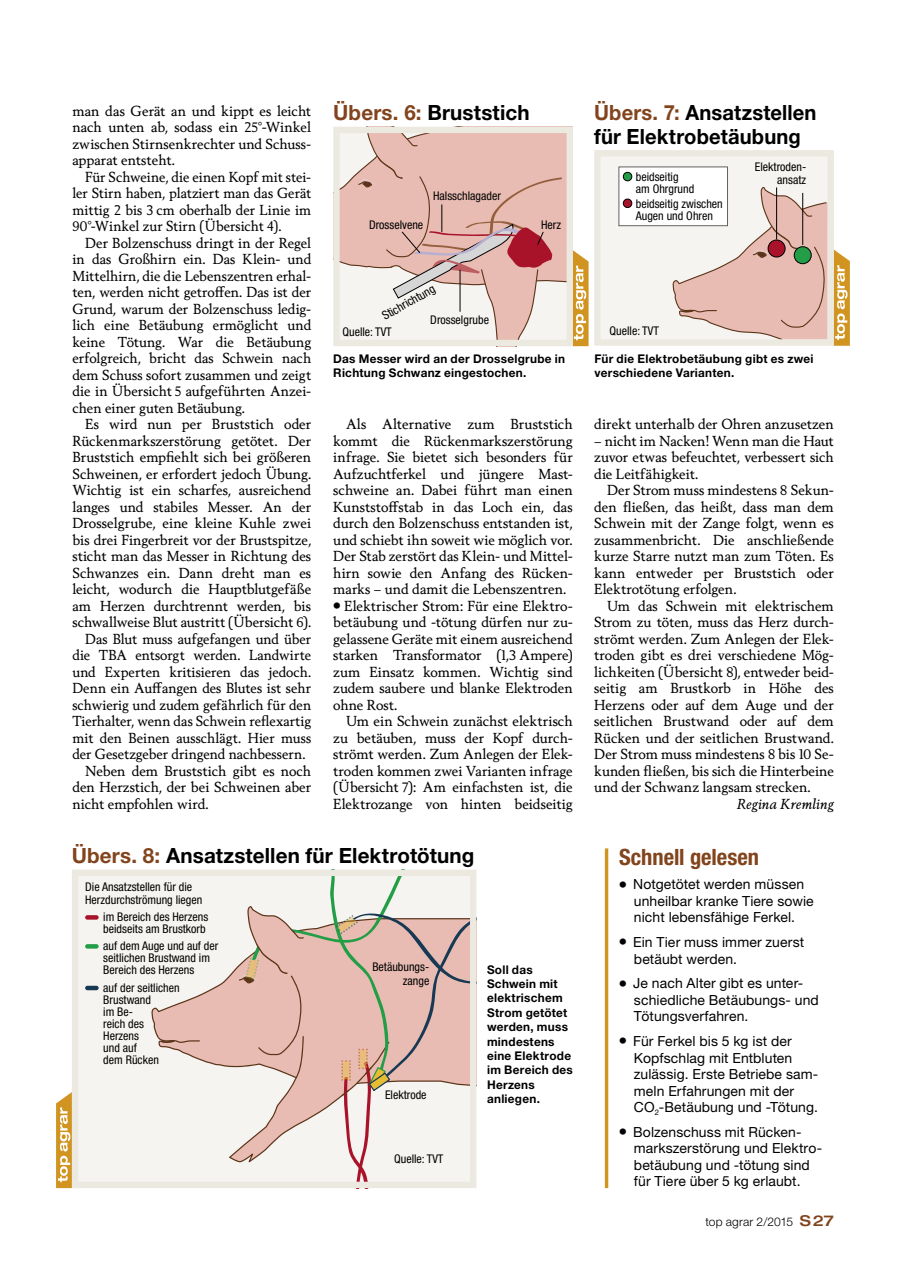
<style>
.page{position:relative;width:902px;height:1263px;background:#fff}
.page>*{position:absolute;margin:0;border:0;box-sizing:border-box;transform-origin:0 0}
.Fazit_Titel{font:700 condensed 22.5px "Helvetica Neue LT Pro";color:#82441c}
.Tabellentitel{font:700 21px "Helvetica Neue LT Pro";letter-spacing:.005em;color:#000}
.Tabellentitel-2{font:700 21px/24px "Helvetica Neue LT Pro";letter-spacing:.005em;color:#000;scale:.96 1}
.Bodytext{font:13.95px/16.5px "Berling Nova Text Pro";letter-spacing:.005em;color:#000;text-align:justify}
.t1{font:13.95px/16.5px "Helvetica Neue LT Pro";letter-spacing:.005em;color:#000}
.Bodytext-2{font:13.95px/16.5px "Berling Nova Text Pro";letter-spacing:.005em;color:#000;text-align:justify;scale:.96 1}
.Bodytext-3{font:italic 13.95px "Berling Nova Text Pro";letter-spacing:.005em;color:#000}
.t2{font:condensed 12px/12px "Helvetica Neue LT Pro";color:#000}
.BU{font:700 12px/14.4px "Helvetica Neue LT Pro";letter-spacing:.025em;color:#000}
.t3{font:300 12px "Helvetica Neue LT Pro";letter-spacing:.01em;color:#000}
.s1{color:#82441c}
.s2{font-size:13.2px}
.s3{font-family:"Berling Nova Text Pro";font-size:13.2px}
.s4{font-weight:500;font-stretch:expanded;font-size:15px;color:#82441c}
</style>
<div class="page">
<svg style="left:56px;top:1092px;width:16px;height:96px"></svg>
<div style="left:75px;top:873px;width:398px;height:312px;background:#f6f4f0"></div>
<svg style="left:151px;top:976px;width:78px;height:91px;fill:#e9bcb3"></svg>
<svg style="left:161px;top:1040px;width:39px;height:3px"></svg>
<div style="left:85px;top:915px;width:14px;height:5px;background:#a9132a;border-radius:2px"></div>
<div style="left:85px;top:944px;width:14px;height:5px;background:#239e46;border-radius:2px"></div>
<svg style="left:85px;top:986px;width:14px;height:4px"></svg>
<svg style="left:229px;top:877px;width:240px;height:304px"></svg>
<div style="left:72px;top:870px;width:404px;height:318px;border:6px solid #ece9e1"></div>
<svg style="left:833px;top:249px;width:16px;height:97px"></svg>
<svg style="left:604px;top:848px;width:4px;height:340px"></svg>
<div style="left:597px;top:153px;width:233px;height:190px;background:#f6f4f0"></div>
<div style="left:618px;top:167px;width:109px;height:59px;background:#fff"></div>
<svg style="left:671px;top:187px;width:155px;height:152px"></svg>
<div style="left:794px;top:247px;width:17px;height:17px;background:#239e46;border-radius:50%"></div>
<div style="left:793px;top:246px;width:18px;height:18px;border:1px solid #000;border-radius:50%"></div>
<div style="left:623px;top:172px;width:8px;height:9px;background:#239e46;border-radius:50%"></div>
<div style="left:623px;top:172px;width:9px;height:9px;border:1px solid #000;border-radius:50%"></div>
<div style="left:768px;top:240px;width:17px;height:17px;background:#a9132a;border-radius:50%"></div>
<div style="left:767px;top:240px;width:18px;height:17px;border:1px solid #000;border-radius:50%"></div>
<div style="left:623px;top:199px;width:8px;height:9px;background:#a9132a;border-radius:50%"></div>
<div style="left:623px;top:199px;width:9px;height:9px;border:1px solid #000;border-radius:50%"></div>
<hr style="left:802px;top:193px;width:1px;height:52px;background:#000">
<hr style="left:776px;top:187px;width:1px;height:52px;background:#000">
<div style="left:594px;top:150px;width:239px;height:196px;border:6px solid #ece9e1"></div>
<svg style="left:340px;top:134px;width:248px;height:212px"></svg>
<div style="left:333px;top:127px;width:240px;height:219px;border:6px solid #ece9e1"></div>
<p class="Bodytext" style="left:72px;top:102px;width:240px">man das Gerät an und kippt es leicht nach unten ab, sodass ein 25°-Winkel zwischen Stirnsenkrechter und Schuss&shy;apparat entsteht.</p>
<p class="Bodytext-2" style="left:72px;top:168px;width:250px;text-indent:13px">Für Schweine, die einen Kopf mit stei&shy;ler Stirn haben, platziert man das Gerät mittig 2 bis 3 cm oberhalb der Linie im 90°-Winkel zur Stirn (Übersicht 4).</p>
<p class="Bodytext" style="left:72px;top:234px;width:240px;text-indent:13px">Der Bolzenschuss dringt in der Regel in das Großhirn ein. Das Klein- und Mittelhirn, die die Lebenszentren erhal&shy;ten, werden nicht getroffen. Das ist der Grund, warum der Bolzenschuss ledig&shy;lich eine Betäubung ermöglicht und keine Tötung. War die Betäubung erfolgreich, bricht das Schwein nach dem Schuss sofort zusammen und zeigt die in Übersicht 5 aufgeführten Anzei&shy;chen einer guten Betäubung.</p>
<p class="Bodytext" style="left:72px;top:415px;width:240px;text-indent:13px">Es wird nun per Bruststich oder Rückenmarkszerstörung getötet. Der Bruststich empfiehlt sich bei größeren Schweinen, er erfordert jedoch Übung.<br>Wichtig ist ein scharfes, ausreichend langes und stabiles Messer. An der Drosselgrube, eine kleine Kuhle zwei bis drei Fingerbreit vor der Brustspitze, sticht man das Messer in Richtung des Schwanzes ein. Dann dreht man es leicht, wodurch die Hauptblutgefäße am Herzen durchtrennt werden, bis schwallweise Blut austritt (Übersicht 6).</p>
<p class="Bodytext-2" style="left:72px;top:630px;width:250px;text-indent:13px">Das Blut muss aufgefangen und über die TBA entsorgt werden. Landwirte und Experten kritisieren das jedoch.<br>Denn ein Auffangen des Blutes ist sehr schwierig und zudem gefährlich für den Tierhalter, wenn das Schwein reflexartig mit den Beinen ausschlägt. Hier muss der Gesetzgeber dringend nachbessern.</p>
<p class="Bodytext" style="left:72px;top:762px;width:240px;text-indent:13px">Neben dem Bruststich gibt es noch den Herzstich, der bei Schweinen aber nicht empfohlen wird.</p>
<p class="Tabellentitel" style="left:333px;top:100px;width:198px"><span class="s1">Übers. 6:</span> Bruststich</p>
<p class="t2" style="left:433px;top:189px;width:69px">Halsschlagader</p>
<p class="t2" style="left:369px;top:218px;width:56px">Drosselvene</p>
<p class="t2" style="left:541px;top:219px;width:21px">Herz</p>
<p class="Tabellentitel-2" style="left:594px;top:100px;width:233px"><span class="s1">Übers. 7:</span> Ansatzstellen für Elektrobetäubung</p>
<p class="t2" style="left:635px;top:170px;width:60px">beidseitig am Ohrgrund</p>
<p class="t2" style="left:635px;top:197px;width:88px">beidseitig zwischen<br>Augen und Ohren</p>
<p class="t2" style="left:754px;top:159px;width:53px;line-height:13.5px;text-align:right">Elektroden&shy;ansatz</p>
<p class="t2" style="left:380px;top:311px;width:60px;rotate:-30deg">Stichrichtung</p>
<p class="t2" style="left:430px;top:313px;width:60px">Drosselgrube</p>
<p class="t2" style="left:342px;top:325px;width:51px">Quelle: TVT</p>
<p class="BU" style="left:333px;top:351px;width:233px">Das Messer wird an der Drosselgrube in<br>Richtung Schwanz eingestochen.</p>
<p class="Bodytext" style="left:333px;top:415px;width:241px;text-indent:13px">Als Alternative zum Bruststich kommt die Rückenmarkszerstörung infrage. Sie bietet sich besonders für Aufzuchtferkel und jüngere Mast&shy;schweine an. Dabei führt man einen Kunststoffstab in das Loch ein, das durch den Bolzenschuss entstanden ist, und schiebt ihn soweit wie möglich vor.<br>Der Stab zerstört das Klein- und Mittel&shy;hirn sowie den Anfang des Rücken&shy;marks – und damit die Lebenszentren.</p>
<p class="Bodytext" style="left:333px;top:597px;width:241px"><span class="s2">•</span> Elektrischer Strom: Für eine Elektro&shy;betäubung und -tötung dürfen nur zu&shy;gelassene Geräte mit einem ausreichend starken Transformator (1,3 Ampere) zum Einsatz kommen. Wichtig sind zudem saubere und blanke Elektroden ohne Rost.</p>
<p class="Bodytext" style="left:333px;top:712px;width:241px;text-indent:13px">Um ein Schwein zunächst elektrisch zu betäuben, muss der Kopf durch&shy;strömt werden. Zum Anlegen der Elek&shy;troden kommen zwei Varianten infrage (Übersicht 7): Am einfachsten ist, die Elektrozange von hinten beidseitig</p>
<p class="t2" style="left:609px;top:325px;width:51px">Quelle: TVT</p>
<p class="BU" style="left:594px;top:351px;width:220px">Für die Elektrobetäubung gibt es zwei verschiedene Varianten.</p>
<p class="Bodytext" style="left:594px;top:415px;width:241px">direkt unterhalb der Ohren anzusetzen</p>
<p class="Bodytext" style="left:594px;top:432px;width:241px">– nicht im Nacken! Wenn man die Haut zuvor etwas befeuchtet, verbessert sich die Leitfähigkeit.</p>
<p class="Bodytext" style="left:594px;top:481px;width:241px;text-indent:13px">Der Strom muss mindestens 8 Sekun&shy;den fließen, das heißt, dass man dem Schwein mit der Zange folgt, wenn es zusammenbricht. Die anschließende kurze Starre nutzt man zum Töten. Es kann entweder per Bruststich oder Elektrotötung erfolgen.</p>
<p class="Bodytext" style="left:594px;top:597px;width:241px;text-indent:13px">Um das Schwein mit elektrischem Strom zu töten, muss das Herz durch&shy;strömt werden. Zum Anlegen der Elek&shy;troden gibt es drei verschiedene Mög&shy;lichkeiten (Übersicht 8), entweder beid&shy;seitig am Brustkorb in Höhe des Herzens oder auf dem Auge und der seitlichen Brustwand oder auf dem Rücken und der seitlichen Brustwand.<br>Der Strom muss mindestens 8 bis 10 Se&shy;kunden fließen, bis sich die Hinterbeine und der Schwanz langsam strecken.</p>
<p class="Bodytext-3" style="left:736px;top:795px;width:99px">Regina Kremling</p>
<p class="Tabellentitel" style="left:72px;top:842px;width:404px"><span class="s1">Übers. 8:</span> Ansatzstellen für Elektrotötung</p>
<p class="Fazit_Titel" style="left:619px;top:843px;width:141px">Schnell gelesen</p>
<p class="t1" style="left:634px;top:876px;width:181px;text-indent:-15px"><span class="s3">•</span> Notgetötet werden müssen unheilbar kranke Tiere sowie nicht lebensfähige Ferkel.</p>
<p class="t1" style="left:634px;top:934px;width:172px;text-indent:-15px"><span class="s3">•</span> Ein Tier muss immer zuerst betäubt werden.</p>
<p class="t1" style="left:634px;top:975px;width:186px;text-indent:-15px"><span class="s3">•</span> Je nach Alter gibt es unter&shy;schiedliche Betäubungs- und<br>Tötungsverfahren.</p>
<p class="t1" style="left:634px;top:1033px;width:186px;text-indent:-15px"><span class="s3">•</span> Für Ferkel bis 5 kg ist der<br>Kopfschlag mit Entbluten zulässig. Erste Betriebe sam&shy;meln Erfahrungen mit der<br>CO<sub>2</sub>-Betäubung und -Tötung.</p>
<p class="t1" style="left:634px;top:1123px;width:190px;text-indent:-15px"><span class="s3">•</span> Bolzenschuss mit Rücken&shy;markszerstörung und Elektro&shy;betäubung und -tötung sind für Tiere über 5 kg erlaubt.</p>
<p class="t2" style="left:85px;top:880px;width:119px;line-height:12.8px">Die Ansatzstellen für die<br>Herzdurchströmung liegen</p>
<p class="t2" style="left:103px;top:911px;width:106px">im Bereich des Herzens beidseits am Brustkorb</p>
<p class="t2" style="left:103px;top:940px;width:117px">auf dem Auge und auf der seitlichen Brustwand im<br>Bereich des Herzens</p>
<p class="t2" style="left:103px;top:981px;width:78px">auf der seitlichen<br>Brustwand<br>im Be-<br>reich des<br>Herzens<br>und auf<br>dem Rücken</p>
<p class="t2" style="left:372px;top:960px;width:58px;line-height:13px;text-align:right">Betäubungs&shy;zange</p>
<p class="BU" style="left:487px;top:962px;width:87px">Soll das<br>Schwein mit elektrischem<br>Strom getötet werden, muss mindestens eine Elektrode im Bereich des<br>Herzens anliegen.</p>
<p class="t2" style="left:385px;top:1089px;width:43px">Elektrode</p>
<p class="t2" style="left:394px;top:1153px;width:51px">Quelle: TVT</p>
<p class="t3" style="left:705px;top:1214px;width:130px">top agrar 2/2015 <span class="s4">S27</span></p>
</div>
